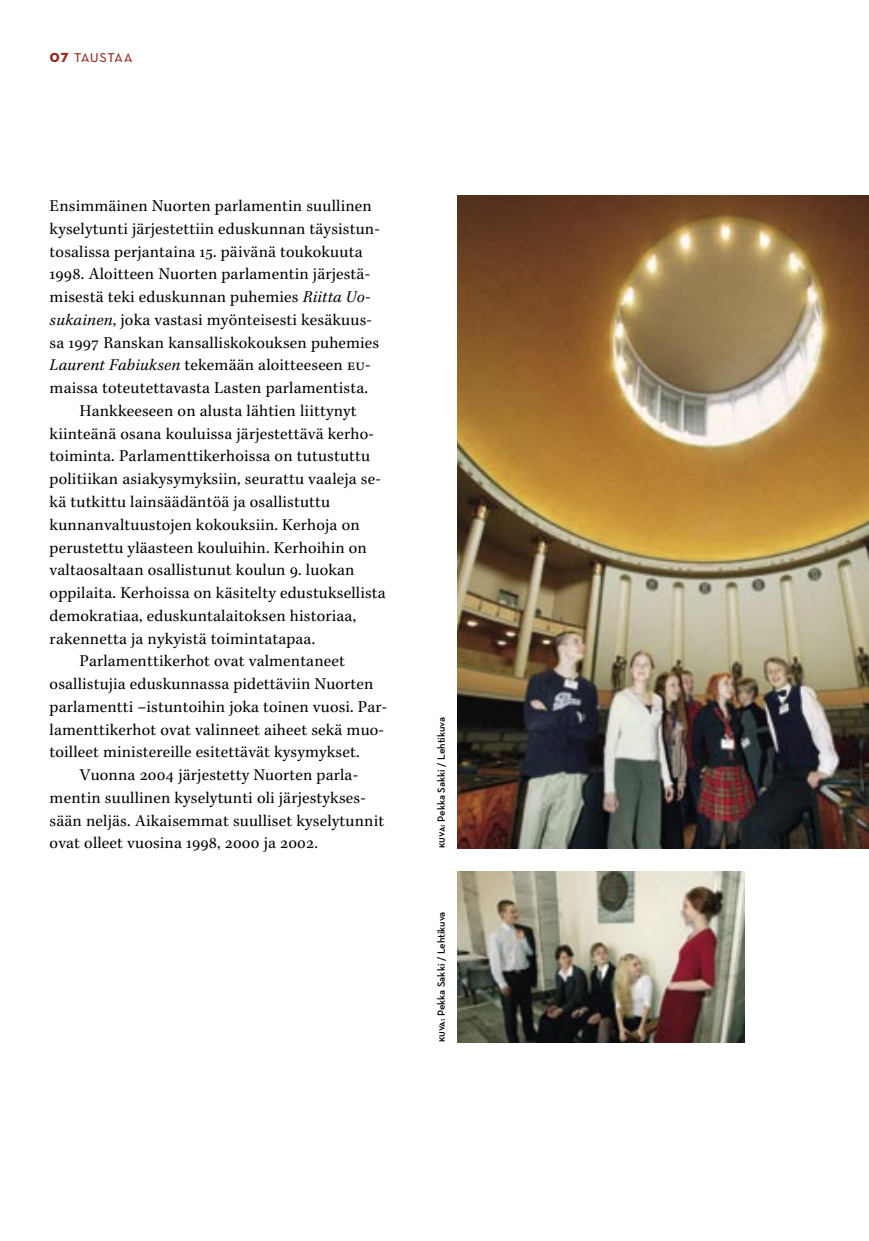
<style>
.page{position:relative;width:869px;height:1241px;background:#fff}
.page>*{position:absolute;margin:0;border:0;box-sizing:border-box;transform-origin:0 0}
.t1{font:17.5px "Neutra Text Book SC";letter-spacing:.005em;color:#932b1d}
.Eduskunta_Leipis_NP_Kepler{font:16.62px/22.8px "Kepl MM 385 575 9";letter-spacing:.01em;color:#000}
.Eduskunta_Leipis_ei_sis_Kepler{font:600 10.5px "Neutra Text";color:#000}
.s1{font-family:"Neutra Text Bold SC"}
.s2{font-family:"Kepl MM SC 385 575 9"}
.s3{font-family:"Kepl MM It 385 575 9"}
.s4{font-family:"Neutra Text Demi SC";font-weight:400}
</style>
<div class="page">
<img style="left:457px;top:871px;width:287px;height:171px">
<img style="left:457px;top:196px;width:411px;height:652px">
<p class="t1" style="left:50px;top:45px;width:85px"><span class="s1">07</span> taustaa</p>
<p class="Eduskunta_Leipis_NP_Kepler" style="left:50px;top:194px;width:331px">Ensimmäinen Nuorten parlamentin suullinen kyselytunti järjestettiin eduskunnan täysistun&shy;tosalissa perjantaina <span class="s2">15</span>. päivänä toukokuuta <span class="s2">1998</span>. Aloitteen Nuorten parlamentin järjestä&shy;misestä teki eduskunnan puhemies <span class="s3">Riitta Uo&shy;sukainen</span>, joka vastasi myönteisesti kesäkuus&shy;sa <span class="s2">1997</span> Ranskan kansalliskokouksen puhemies <span class="s3">Laurent Fabiuksen</span> tekemään aloitteeseen <span class="s2">eu&shy;</span>maissa toteutettavasta Lasten parlamentista.</p>
<p class="Eduskunta_Leipis_NP_Kepler" style="left:50px;top:399px;width:337px;text-indent:30px">Hankkeeseen on alusta lähtien liittynyt kiinteänä osana kouluissa järjestettävä kerho&shy;toiminta. Parlamenttikerhoissa on tutustuttu politiikan asiakysymyksiin, seurattu vaaleja se&shy;kä tutkittu lainsäädäntöä ja osallistuttu kunnanvaltuustojen kokouksiin. Kerhoja on perustettu yläasteen kouluihin. Kerhoihin on valtaosaltaan osallistunut koulun <span class="s2">9</span>. luokan oppilaita. Kerhoissa on käsitelty edustuksellista demokratiaa, eduskuntalaitoksen historiaa, rakennetta ja nykyistä toimintatapaa.</p>
<p class="Eduskunta_Leipis_NP_Kepler" style="left:50px;top:649px;width:339px;text-indent:30px">Parlamenttikerhot ovat valmentaneet osallistujia eduskunnassa pidettäviin Nuorten parlamentti –istuntoihin joka toinen vuosi. Par&shy;lamenttikerhot ovat valinneet aiheet sekä muo&shy;toilleet ministereille esitettävät kysymykset.</p>
<p class="Eduskunta_Leipis_NP_Kepler" style="left:50px;top:763px;width:336px;text-indent:30px">Vuonna <span class="s2">2004</span> järjestetty Nuorten parla&shy;mentin suullinen kyselytunti oli järjestykses&shy;sään neljäs. Aikaisemmat suulliset kyselytunnit ovat olleet vuosina <span class="s2">1998, 2000</span> ja <span class="s2">2002</span>.</p>
<p class="Eduskunta_Leipis_ei_sis_Kepler" style="left:434px;top:847px;width:132px;rotate:-90deg"><span class="s4">kuva:</span> Pekka Sakki / Lehtikuva</p>
<p class="Eduskunta_Leipis_ei_sis_Kepler" style="left:434px;top:1042px;width:132px;rotate:-90deg"><span class="s4">kuva:</span> Pekka Sakki / Lehtikuva</p>
</div>
